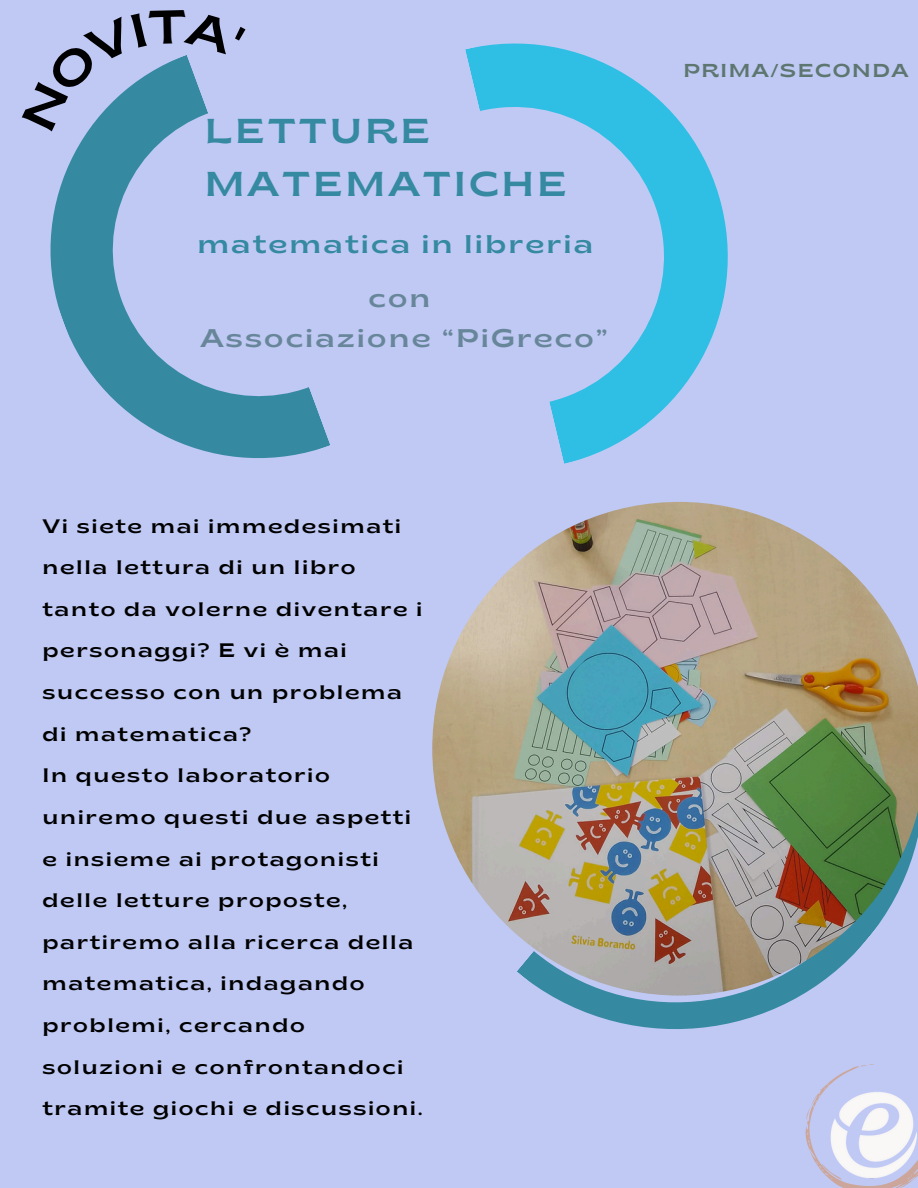
<style>
.page{position:relative;width:918px;height:1188px;background:#bfc9f4}
.page>*{position:absolute;margin:0;border:0;box-sizing:border-box;transform-origin:0 0}
.t1{font:semi-expanded 34.5px/52.8px "Brice";letter-spacing:.085em;color:#3589a1}
.t2{font:semi-expanded 25.5px/39.3px "Brice";letter-spacing:.085em;color:#68869a;text-align:center}
.t3{font:semi-expanded 25.5px "Brice";letter-spacing:.085em;color:#3589a1}
.t4{font:semi-expanded 19.5px/41.7px "Brice";letter-spacing:.085em;color:#000}
.t5{font:semi-expanded 18.75px "Brice";letter-spacing:.085em;color:#5d766f}
</style>
<div class="page">
<svg style="left:465px;top:43px;width:263px;height:421px"></svg>
<svg style="left:50px;top:131px;width:280px;height:327px"></svg>
<svg style="left:552px;top:996px;width:254px;height:135px"></svg>
<svg style="left:806px;top:1064px;width:112px;height:124px"></svg>
<img style="left:432px;top:502px;width:486px;height:494px">
<svg style="left:88px;top:55px;width:120px;height:76px"></svg>
<h1 class="t1" style="left:205px;top:108px;width:363px">LETTURE<br>MATEMATICHE</h1>
<h2 class="t3" style="left:197px;top:234px;width:397px">matematica in libreria</h2>
<h3 class="t2" style="left:201px;top:281px;width:409px">con<br>Associazione “PiGreco”</h3>
<p class="t4" style="left:43px;top:507px;width:360px">Vi siete mai immedesimati</p>
<p class="t4" style="left:43px;top:549px;width:381px">nella lettura di un libro tanto da volerne diventare i personaggi? E vi è mai successo con un problema di matematica?</p>
<h4 class="t4" style="left:43px;top:757px;width:382px">In questo laboratorio uniremo questi due aspetti e insieme ai protagonisti delle letture proposte, partiremo alla ricerca della matematica, indagando problemi, cercando soluzioni e confrontandoci tramite giochi e discussioni.</h4>
<p class="t5" style="left:683px;top:63px;width:227px">PRIMA/SECONDA</p>
</div>
